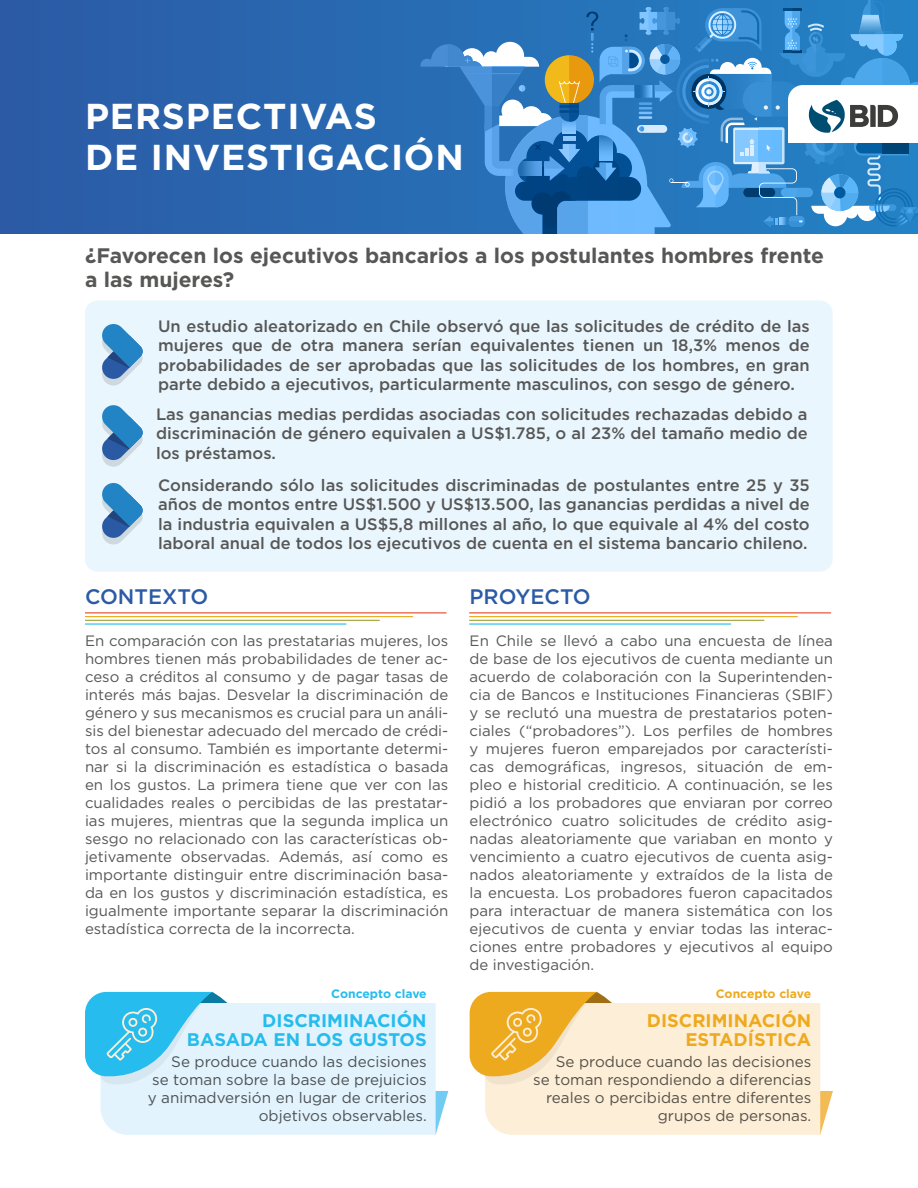
<style>
.page{position:relative;width:918px;height:1188px;background:#fff}
.page>*{position:absolute;margin:0;border:0;box-sizing:border-box;transform-origin:0 0}
.t1{font:700 36px/40.5px "Gotham";letter-spacing:.025em;color:#fff}
.t2{font:700 21px/24px "Gotham";color:#575756}
.t3{font:500 21px "Gotham";color:#2b5aa6}
.t4{font:700 18.3px/18.3px "Gotham";color:#26bced;text-align:right}
.t5{font:700 18.3px/18.3px "Gotham";color:#eeaa1e;text-align:right}
.t6{font:500 16.5px/19.5px "Gotham";color:#575756;text-align:justify}
.t7{font:15.15px/18.3px "Gotham";color:#575756;text-align:right}
.t8{font:15px/18px "Gotham";color:#575756;text-align:justify}
.t9{font:700 12.15px "Gotham";color:#eeaa1e}
.t10{font:700 12.15px "Gotham";color:#26bced}
</style>
<div class="page">
<div style="left:0;top:0;width:918px;height:234px;background:#2a63ac"></div>
<svg style="left:420px;top:0;width:498px;height:234px"></svg>
<div style="left:85px;top:300px;width:748px;height:272px;background:#eaf6fe;border-radius:13px"></div>
<svg style="left:102px;top:324px;width:41px;height:62px"></svg>
<svg style="left:102px;top:405px;width:41px;height:62px"></svg>
<svg style="left:102px;top:483px;width:41px;height:62px"></svg>
<hr style="left:85px;top:612px;width:361px;height:1px;background:#e74527">
<hr style="left:85px;top:616px;width:328px;height:1px;background:#eeaa1e">
<hr style="left:85px;top:620px;width:294px;height:1px;background:#a0a335">
<hr style="left:85px;top:623px;width:261px;height:2px;background:#26bced">
<hr style="left:470px;top:612px;width:361px;height:1px;background:#e74527">
<hr style="left:470px;top:616px;width:327px;height:1px;background:#eeaa1e">
<hr style="left:470px;top:620px;width:294px;height:1px;background:#a0a335">
<hr style="left:470px;top:623px;width:261px;height:2px;background:#26bced">
<svg style="left:820px;top:1091px;width:13px;height:44px"></svg>
<div style="left:485px;top:1003px;width:335px;height:132px;background:#fdeed8"></div>
<svg style="left:470px;top:992px;width:156px;height:93px;background:#f4cc7e"></svg>
<svg style="left:436px;top:1091px;width:12px;height:42px"></svg>
<div style="left:101px;top:1003px;width:335px;height:132px;background:#e2f3fd"></div>
<svg style="left:85px;top:992px;width:156px;height:93px;background:#87d7f2"></svg>
<h1 class="t1" style="left:85px;top:96px;width:380px">PERSPECTIVAS<br>DE INVESTIGACIÓN</h1>
<h2 class="t2" style="left:85px;top:244px;width:741px">¿Favorecen los ejecutivos bancarios a los postulantes hombres frente a las mujeres?</h2>
<p class="t6" style="left:158px;top:316px;width:653px">Un estudio aleatorizado en Chile observó que las solicitudes de crédito de las mujeres que de otra manera serían equivalentes tienen un 18,3% menos de probabilidades de ser aprobadas que las solicitudes de los hombres, en gran parte debido a ejecutivos, particularmente masculinos, con sesgo de género.</p>
<p class="t6" style="left:156px;top:404px;width:653px">Las ganancias medias perdidas asociadas con solicitudes rechazadas debido a discriminación de género equivalen a US$1.785, o al 23% del tamaño medio de los préstamos.</p>
<p class="t6" style="left:158px;top:475px;width:653px">Considerando sólo las solicitudes discriminadas de postulantes entre 25 y 35 años de montos entre US$1.500 y US$13.500, las ganancias perdidas a nivel de la industria equivalen a US$5,8 millones al año, lo que equivale al 4% del costo laboral anual de todos los ejecutivos de cuenta en el sistema bancario chileno.</p>
<h2 class="t3" style="left:85px;top:582px;width:125px">CONTEXTO</h2>
<h2 class="t3" style="left:470px;top:582px;width:123px">PROYECTO</h2>
<p class="t8" style="left:470px;top:631px;width:365px">En Chile se llevó a cabo una encuesta de línea de base de los ejecutivos de cuenta mediante un acuerdo de colaboración con la Superintenden&shy;cia de Bancos e Instituciones Financieras (SBIF) y se reclutó una muestra de prestatarios poten&shy;ciales (“probadores”). Los perfiles de hombres y mujeres fueron emparejados por característi&shy;cas demográficas, ingresos, situación de em&shy;pleo e historial crediticio. A continuación, se les pidió a los probadores que enviaran por correo electrónico cuatro solicitudes de crédito asig&shy;nadas aleatoriamente que variaban en monto y vencimiento a cuatro ejecutivos de cuenta asig&shy;nados aleatoriamente y extraídos de la lista de la encuesta. Los probadores fueron capacitados para interactuar de manera sistemática con los ejecutivos de cuenta y enviar todas las interac&shy;ciones entre probadores y ejecutivos al equipo de investigación.</p>
<p class="t5" style="left:647px;top:1012px;width:166px">DISCRIMINACIÓN<br>ESTADÍSTICA</p>
<p class="t8" style="left:85px;top:631px;width:365px">En comparación con las prestatarias mujeres, los hombres tienen más probabilidades de tener ac&shy;ceso a créditos al consumo y de pagar tasas de interés más bajas. Desvelar la discriminación de género y sus mecanismos es crucial para un análi&shy;sis del bienestar adecuado del mercado de crédi&shy;tos al consumo. También es importante determi&shy;nar si la discriminación es estadística o basada en los gustos. La primera tiene que ver con las cualidades reales o percibidas de las prestatar&shy;ias mujeres, mientras que la segunda implica un sesgo no relacionado con las características ob&shy;jetivamente observadas. Además, así como es importante distinguir entre discriminación basa&shy;da en los gustos y discriminación estadística, es igualmente importante separar la discriminación estadística correcta de la incorrecta.</p>
<p class="t10" style="left:331px;top:986px;width:97px">Concepto clave</p>
<p class="t9" style="left:716px;top:986px;width:97px">Concepto clave</p>
<p class="t4" style="left:187px;top:1012px;width:241px">DISCRIMINACIÓN<br>BASADA EN LOS GUSTOS</p>
<p class="t7" style="left:148px;top:1052px;width:281px">Se produce cuando las decisiones<br>se toman sobre la base de prejuicios y animadversión en lugar de criterios objetivos observables.</p>
<p class="t7" style="left:533px;top:1052px;width:280px">Se produce cuando las decisiones<br>se toman respondiendo a diferencias reales o percibidas entre diferentes grupos de personas.</p>
</div>
